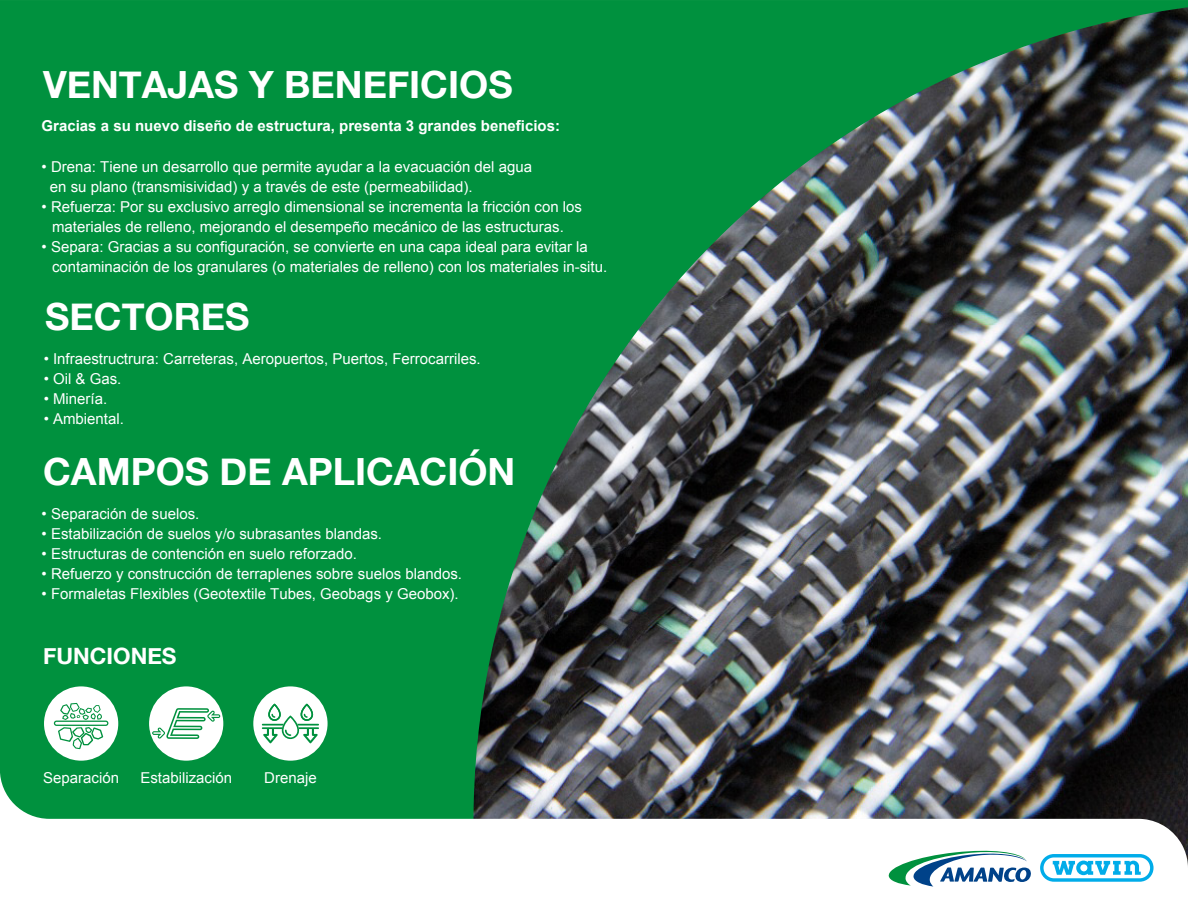
<style>
.page{position:relative;width:1188px;height:918px;background:#fff}
.page>*{position:absolute;margin:0;border:0;box-sizing:border-box;transform-origin:0 0}
.t1{font:700 37.5px "Helvetica Neue";color:#fff}
.t2{font:700 22.5px "Helvetica Neue";color:#fff}
.t3{font:15px/20.1px "Arial";color:#fff}
.t4{font:700 15px "Arial";color:#fff}
</style>
<div class="page">
<img style="left:0;top:0;width:1188px;height:769px">
<div style="left:44px;top:686px;width:74px;height:75px;background:#fff;border-radius:50%"></div>
<svg style="left:54px;top:703px;width:54px;height:46px"></svg>
<div style="left:149px;top:686px;width:74px;height:75px;background:#fff;border-radius:50%"></div>
<svg style="left:152px;top:708px;width:68px;height:31px"></svg>
<div style="left:253px;top:686px;width:75px;height:75px;background:#fff;border-radius:50%"></div>
<svg style="left:262px;top:704px;width:57px;height:39px"></svg>
<img style="left:0;top:769px;width:1188px;height:97px">
<svg style="left:887px;top:849px;width:144px;height:38px"></svg>
<svg style="left:1040px;top:854px;width:114px;height:28px"></svg>
<h1 class="t1" style="left:43px;top:55px;width:471px">VENTAJAS Y BENEFICIOS</h1>
<p class="t4" style="left:42px;top:116px;width:520px">Gracias a su nuevo diseño de estructura, presenta 3 grandes beneficios:</p>
<p class="t3" style="left:50px;top:156px;width:484px;text-indent:-8px">• Drena: Tiene un desarrollo que permite ayudar a la evacuación del agua en su plano (transmisividad) y a través de este (permeabilidad).</p>
<p class="t3" style="left:42px;top:196px;width:542px;text-align:center">• Refuerza: Por su exclusivo arreglo dimensional se incrementa la fricción con los materiales de relleno, mejorando el desempeño mecánico de las estructuras.</p>
<p class="t3" style="left:52px;top:237px;width:557px;text-indent:-10px">• Separa: Gracias a su configuración, se convierte en una capa ideal para evitar la contaminación de los granulares (o materiales de relleno) con los materiales in-situ.</p>
<h1 class="t1" style="left:45px;top:287px;width:206px">SECTORES</h1>
<p class="t3" style="left:44px;top:348px;width:439px">• Infraestructrura: Carreteras, Aeropuertos, Puertos, Ferrocarriles.</p>
<p class="t3" style="left:44px;top:369px;width:79px">• Oil &amp; Gas.</p>
<p class="t3" style="left:44px;top:389px;width:65px">• Minería.</p>
<p class="t3" style="left:44px;top:409px;width:82px">• Ambiental.</p>
<h1 class="t1" style="left:43px;top:443px;width:474px">CAMPOS DE APLICACIÓN</h1>
<p class="t3" style="left:42px;top:504px;width:159px">• Separación de suelos.</p>
<p class="t3" style="left:42px;top:524px;width:342px">• Estabilización de suelos y/o subrasantes blandas.</p>
<p class="t3" style="left:42px;top:544px;width:317px">• Estructuras de contención en suelo reforzado.</p>
<p class="t3" style="left:42px;top:564px;width:422px">• Refuerzo y construcción de terraplenes sobre suelos blandos.</p>
<p class="t3" style="left:42px;top:584px;width:419px">• Formaletas Flexibles (Geotextile Tubes, Geobags y Geobox).</p>
<h2 class="t2" style="left:43px;top:638px;width:135px">FUNCIONES</h2>
<p class="t3" style="left:43px;top:767px;width:77px">Separación</p>
<p class="t3" style="left:140px;top:768px;width:93px">Estabilización</p>
<p class="t3" style="left:264px;top:768px;width:54px">Drenaje</p>
</div>
